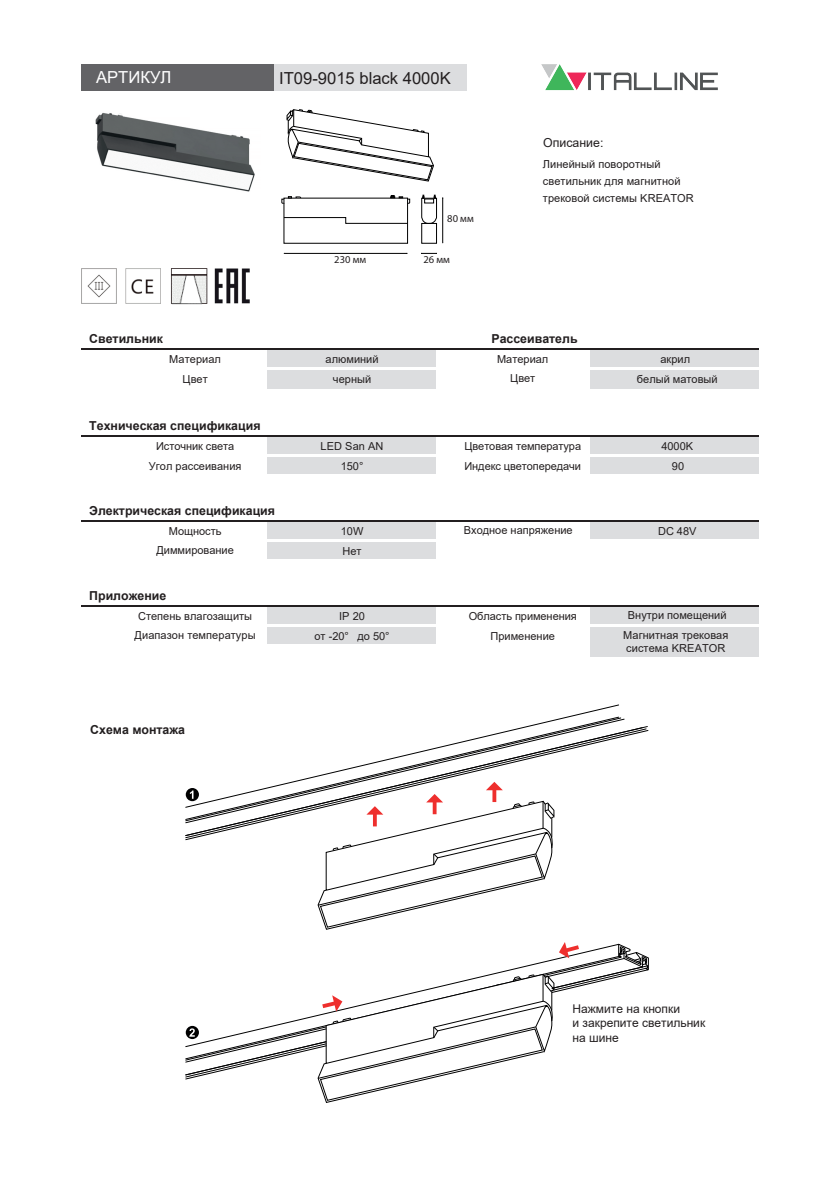
<style>
.page{position:relative;width:840px;height:1191px;background:#fff}
.page>*{position:absolute;margin:0;border:0;box-sizing:border-box;transform-origin:0 0}
.t1{font:16.6px "Arial";color:#231f20}
.t2{font:16.6px "Arial";color:#fff}
.t3{font:700 12.4px "Arial";color:#231f20}
.t4{font:12.4px "Arial";color:#231f20}
.t5{font:12px/14.4px "Arial";color:#231f20}
.t6{font:11px/19.6px "Arial";color:#231f20;text-align:center}
.t7{font:10.6px "Myriad Pro";color:#231f20}
</style>
<div class="page">
<div style="left:273px;top:65px;width:193px;height:26px;background:#dcdddf"></div>
<div style="left:81px;top:65px;width:193px;height:26px;background:#636366"></div>
<img style="left:541px;top:64px;width:177px;height:27px">
<img style="left:81px;top:269px;width:80px;height:35px">
<img style="left:171px;top:268px;width:37px;height:37px">
<img style="left:214px;top:268px;width:36px;height:36px">
<div style="left:267px;top:349px;width:169px;height:20px;background:#dcdddf"></div>
<div style="left:590px;top:349px;width:168px;height:20px;background:#dcdddf"></div>
<div style="left:590px;top:369px;width:168px;height:19px;background:#dcdddf"></div>
<div style="left:267px;top:369px;width:169px;height:19px;background:#dcdddf"></div>
<hr style="left:267px;top:367px;width:169px;height:3px;background:#fff">
<hr style="left:81px;top:348px;width:677px;height:2px;background:#231f20">
<hr style="left:590px;top:367px;width:168px;height:3px;background:#fff">
<div style="left:267px;top:436px;width:169px;height:20px;background:#dcdddf"></div>
<div style="left:590px;top:436px;width:168px;height:20px;background:#dcdddf"></div>
<div style="left:267px;top:455px;width:169px;height:20px;background:#dcdddf"></div>
<div style="left:590px;top:455px;width:168px;height:20px;background:#dcdddf"></div>
<div style="left:267px;top:521px;width:169px;height:20px;background:#dcdddf"></div>
<div style="left:590px;top:521px;width:168px;height:20px;background:#dcdddf"></div>
<div style="left:267px;top:541px;width:169px;height:19px;background:#dcdddf"></div>
<div style="left:267px;top:606px;width:169px;height:20px;background:#dcdddf"></div>
<div style="left:590px;top:606px;width:168px;height:20px;background:#dcdddf"></div>
<div style="left:267px;top:626px;width:169px;height:19px;background:#dcdddf"></div>
<div style="left:590px;top:626px;width:168px;height:30px;background:#dcdddf"></div>
<hr style="left:267px;top:454px;width:169px;height:3px;background:#fff">
<hr style="left:267px;top:474px;width:169px;height:2px;background:#fff">
<hr style="left:267px;top:539px;width:169px;height:3px;background:#fff">
<hr style="left:267px;top:559px;width:169px;height:3px;background:#fff">
<hr style="left:267px;top:624px;width:169px;height:3px;background:#fff">
<hr style="left:81px;top:435px;width:677px;height:2px;background:#231f20">
<hr style="left:590px;top:454px;width:168px;height:3px;background:#fff">
<hr style="left:590px;top:474px;width:168px;height:2px;background:#fff">
<hr style="left:81px;top:520px;width:677px;height:2px;background:#231f20">
<hr style="left:590px;top:539px;width:168px;height:3px;background:#fff">
<hr style="left:81px;top:605px;width:677px;height:2px;background:#231f20">
<hr style="left:590px;top:624px;width:168px;height:3px;background:#fff">
<hr style="left:267px;top:644px;width:183px;height:3px;background:#fff">
<svg style="left:532px;top:718px;width:92px;height:7px"></svg>
<svg style="left:185px;top:725px;width:463px;height:111px"></svg>
<svg style="left:529px;top:957px;width:88px;height:8px"></svg>
<svg style="left:185px;top:965px;width:463px;height:110px"></svg>
<svg style="left:617px;top:943px;width:31px;height:27px"></svg>
<svg style="left:558px;top:942px;width:20px;height:16px"></svg>
<svg style="left:317px;top:782px;width:237px;height:148px"></svg>
<svg style="left:317px;top:973px;width:237px;height:130px"></svg>
<img style="left:95px;top:112px;width:160px;height:80px">
<svg style="left:286px;top:109px;width:148px;height:73px"></svg>
<hr style="left:284px;top:253px;width:123px;height:1px;background:#000001">
<hr style="left:442px;top:198px;width:1px;height:44px;background:#000001">
<svg style="left:421px;top:253px;width:16px;height:1px"></svg>
<svg style="left:281px;top:196px;width:20px;height:8px"></svg>
<svg style="left:390px;top:195px;width:20px;height:9px"></svg>
<svg style="left:283px;top:217px;width:125px;height:7px"></svg>
<div style="left:421px;top:223px;width:15px;height:20px;border:1px solid #000001"></div>
<svg style="left:421px;top:195px;width:22px;height:29px"></svg>
<h1 class="t2" style="left:96px;top:66px;width:77px">АРТИКУЛ</h1>
<h1 class="t1" style="left:279px;top:66px;width:173px">IT09-9015 black 4000K</h1>
<p class="t7" style="left:334px;top:253px;width:33px">230 мм</p>
<p class="t7" style="left:447px;top:212px;width:28px">80 мм</p>
<p class="t7" style="left:423px;top:253px;width:28px">26 мм</p>
<p class="t4" style="left:542px;top:134px;width:62px">Описание:</p>
<p class="t6" style="left:542px;top:155px;width:152px;line-height:17px;text-align:left">Линейный поворотный светильник для магнитной трековой системы KREATOR</p>
<p class="t3" style="left:89px;top:330px;width:75px">Светильник</p>
<p class="t3" style="left:491px;top:330px;width:88px">Рассеиватель</p>
<p class="t6" style="left:169px;top:349px;width:53px">Материал</p>
<p class="t6" style="left:325px;top:349px;width:54px">алюминий</p>
<p class="t6" style="left:497px;top:349px;width:53px">Материал</p>
<p class="t6" style="left:182px;top:369px;width:27px">Цвет</p>
<p class="t6" style="left:510px;top:368px;width:27px">Цвет</p>
<p class="t6" style="left:333px;top:369px;width:40px">черный</p>
<p class="t3" style="left:89px;top:417px;width:173px">Техническая спецификация</p>
<p class="t6" style="left:156px;top:436px;width:80px">Источник света</p>
<p class="t6" style="left:149px;top:456px;width:94px">Угол рассеивания</p>
<p class="t3" style="left:89px;top:502px;width:187px">Электрическая спецификация</p>
<p class="t6" style="left:169px;top:521px;width:54px">Мощность</p>
<p class="t6" style="left:156px;top:540px;width:79px">Диммирование</p>
<p class="t3" style="left:89px;top:587px;width:78px">Приложение</p>
<p class="t6" style="left:138px;top:606px;width:115px">Степень влагозащиты</p>
<p class="t6" style="left:134px;top:625px;width:122px">Диапазон температуры</p>
<p class="t3" style="left:90px;top:721px;width:96px">Схема монтажа</p>
<p class="t6" style="left:320px;top:436px;width:65px">LED San AN</p>
<p class="t6" style="left:340px;top:456px;width:24px">150°</p>
<p class="t6" style="left:340px;top:521px;width:24px">10W</p>
<p class="t6" style="left:342px;top:541px;width:21px">Нет</p>
<p class="t6" style="left:339px;top:606px;width:27px">IP 20</p>
<p class="t6" style="left:314px;top:626px;width:77px">от -20° до 50°</p>
<p class="t6" style="left:464px;top:436px;width:118px;text-align:left">Цветовая температура<br>Индекс цветопередачи</p>
<p class="t6" style="left:463px;top:520px;width:110px">Входное напряжение</p>
<p class="t6" style="left:468px;top:606px;width:109px">Область применения<br>Применение</p>
<p class="t6" style="left:636px;top:349px;width:82px">акрил<br>белый матовый</p>
<p class="t6" style="left:661px;top:436px;width:33px">4000K<br>90</p>
<p class="t6" style="left:657px;top:521px;width:40px">DC 48V</p>
<p class="t6" style="left:623px;top:605px;width:106px">Внутри помещений<br>Магнитная трековая</p>
<p class="t6" style="left:626px;top:638px;width:101px">система KREATOR</p>
<p class="t5" style="left:572px;top:1001px;width:134px">Нажмите на кнопки<br>и закрепите светильник на шине</p>
</div>
